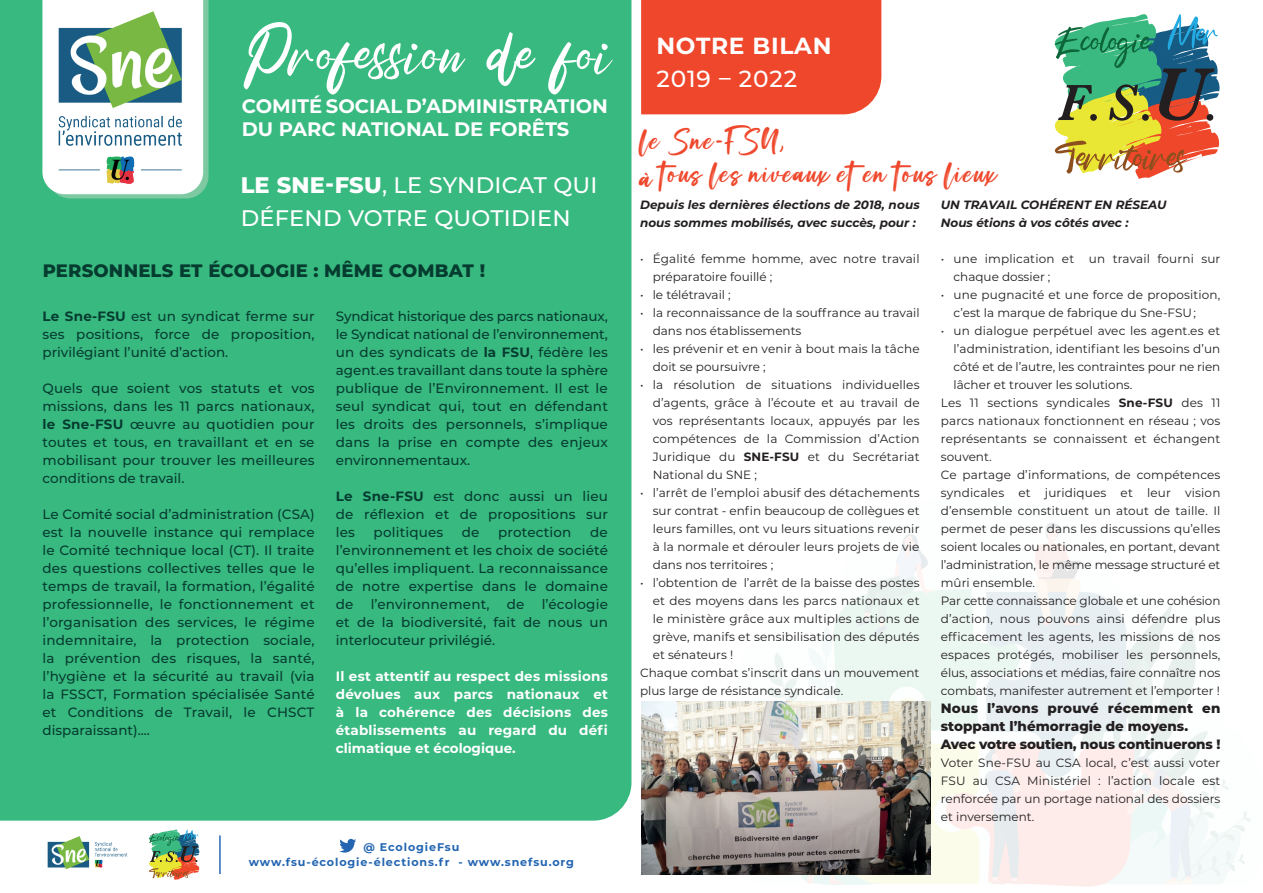
<style>
.page{position:relative;width:1263px;height:893px;background:#fff}
.page>*{position:absolute;margin:0;border:0;box-sizing:border-box;transform-origin:0 0}
.t1{font:68.1px "Rolest FREE";letter-spacing:.04em;color:#fff}
.t2{font:25.5px/33px "Brush Signature";letter-spacing:.04em;color:#ef472b}
.t3{font:700 23.25px "Montserrat";letter-spacing:.03em;color:#fff}
.t4{font:500 23.25px "Montserrat";letter-spacing:.035em;color:#fff}
.t5{font:500 22.5px/32.4px "Montserrat";letter-spacing:.01em;color:#fff}
.t6{font:700 19.5px/23.2px "Montserrat";color:#fff}
.t7{font:800 18px "Montserrat";letter-spacing:.01em;color:#063c30}
.t8{font:500 13.5px/18px "Montserrat";letter-spacing:.015em;color:#063c30;text-align:justify}
.t9{font:700 13.5px/18px "Montserrat";letter-spacing:.005em;color:#fff;text-align:justify}
.t10{font:800 13.5px/18px "Montserrat";color:#231f20}
.t11{font:12px/18px "Montserrat";letter-spacing:.005em;color:#231f20}
.t12{font:italic 700 12px/18px "Montserrat";color:#231f20}
.t13{font:700 11.1px/14.9px "Montserrat";letter-spacing:.08em;color:#2365b1;text-align:center}
.s1{font-weight:800}
.s2{font-weight:700}
.s3{font-family:"Nothing You Could Do";font-weight:700;font-size:16.5px}
</style>
<div class="page">
<div style="left:0;top:0;width:631px;height:821px;background:#38b980"></div>
<svg style="left:197px;top:0;width:11px;height:198px"></svg>
<svg style="left:1055px;top:14px;width:164px;height:165px"></svg>
<svg style="left:720px;top:523px;width:531px;height:364px"></svg>
<div style="left:641px;top:0;width:240px;height:114px;background:#ef472b"></div>
<img style="left:42px;top:0;width:155px;height:199px">
<hr style="left:219px;top:835px;width:2px;height:39px;background:#2365b1">
<img style="left:149px;top:829px;width:50px;height:51px">
<img style="left:47px;top:836px;width:81px;height:34px">
<svg style="left:339px;top:839px;width:17px;height:14px"></svg>
<img style="left:641px;top:702px;width:289px;height:172px">
<h1 class="t1" style="left:242px;top:19px;width:368px">Profession de foi</h1>
<h3 class="t6" style="left:242px;top:94px;width:368px">COMITÉ SOCIAL D’ADMINISTRATION<br>DU PARC NATIONAL DE FORÊTS</h3>
<h3 class="t5" style="left:241px;top:168px;width:358px"><span class="s1">LE SNE-FSU</span>, LE SYNDICAT QUI<br>DÉFEND VOTRE QUOTIDIEN</h3>
<h3 class="t7" style="left:43px;top:258px;width:444px">PERSONNELS ET ÉCOLOGIE : MÊME COMBAT !</h3>
<p class="t8" style="left:43px;top:307px;width:274px"><span class="s2">Le Sne-FSU</span> est un syndicat ferme sur ses positions, force de proposition, privilégiant l’unité d’action.</p>
<p class="t8" style="left:43px;top:379px;width:274px">Quels que soient vos statuts et vos missions, dans les 11 parcs nationaux, <span class="s2">le Sne-FSU</span> œuvre au quotidien pour toutes et tous, en travaillant et en se mobilisant pour trouver les meilleures conditions de travail.</p>
<p class="t8" style="left:43px;top:505px;width:274px">Le Comité social d’administration (CSA) est la nouvelle instance qui remplace le Comité technique local (CT). Il traite des questions collectives telles que le temps de travail, la formation, l’égalité professionnelle, le fonctionnement et l’organisation des services, le régime indemnitaire, la protection sociale, la prévention des risques, la santé, l’hygiène et la sécurité au travail (via la FSSCT, Formation spécialisée Santé et Conditions de Travail, le CHSCT disparaissant)....</p>
<p class="t8" style="left:336px;top:307px;width:274px">Syndicat historique des parcs nationaux, le Syndicat national de l’environnement, un des syndicats de <span class="s2">la FSU</span>, fédère les agent.es travaillant dans toute la sphère publique de l’Environnement. Il est le seul syndicat qui, tout en défendant les droits des personnels, s’implique dans la prise en compte des enjeux environnementaux.</p>
<p class="t8" style="left:336px;top:487px;width:274px"><span class="s2">Le Sne-FSU</span> est donc aussi un lieu de réflexion et de propositions sur les</p>
<p class="t8" style="left:374px;top:523px;width:71px">politiques</p>
<p class="t8" style="left:462px;top:523px;width:19px">de</p>
<p class="t8" style="left:498px;top:523px;width:75px">protection</p>
<p class="t8" style="left:336px;top:523px;width:274px;text-indent:254px">de l’environnement et les choix de société qu’elles impliquent. La reconnaissance de notre expertise dans le domaine de</p>
<p class="t8" style="left:336px;top:595px;width:274px;text-indent:206px">l’écologie et de la biodiversité, fait de nous un interlocuteur privilégié.</p>
<p class="t9" style="left:336px;top:667px;width:274px">Il est attentif au respect des missions dévolues aux parcs nationaux et à la cohérence des décisions des établissements au regard du défi climatique et écologique.</p>
<p class="t8" style="left:371px;top:595px;width:121px">l’environnement,</p>
<p class="t8" style="left:507px;top:595px;width:19px">de</p>
<p class="t13" style="left:249px;top:839px;width:327px">@ EcologieFsu<br>www.fsu-écologie-élections.fr - www.snefsu.org</p>
<h3 class="t3" style="left:656px;top:29px;width:177px">NOTRE BILAN</h3>
<h3 class="t4" style="left:656px;top:62px;width:142px">2019 – 2022</h3>
<h2 class="t2" style="left:640px;top:124px;width:359px">le Sne-FSU<span class="s3">,<br></span>à tous les niveaux eten tous lieux</h2>
<p class="t12" style="left:640px;top:195px;width:281px">Depuis les dernières élections de 2018, nous nous sommes mobilisés, avec succès, pour :</p>
<p class="t11" style="left:653px;top:249px;width:268px;text-indent:-13px">• Égalité femme homme, avec notre travail préparatoire fouillé ;</p>
<p class="t11" style="left:640px;top:285px;width:92px">• le télétravail ;</p>
<p class="t11" style="left:653px;top:303px;width:268px;text-indent:-13px">• la reconnaissance de la souffrance au travail dans nos établissements</p>
<p class="t11" style="left:653px;top:339px;width:268px;text-indent:-13px">• les prévenir et en venir à bout mais la tâche doit se poursuivre ;</p>
<p class="t11" style="left:653px;top:375px;width:268px;text-align:justify;text-indent:-13px">• la résolution de situations individuelles d’agents, grâce à l’écoute et au travail de vos représentants locaux, appuyés par les compétences de la Commission d’Action Juridique du <span class="s2">SNE-FSU</span> et du Secrétariat National du SNE ;</p>
<p class="t11" style="left:653px;top:483px;width:268px;text-align:justify;text-indent:-13px">• l’arrêt de l’emploi abusif des détachements sur contrat - enfin beaucoup de collègues et leurs familles, ont vu leurs situations revenir à la normale et dérouler leurs projets de vie dans nos territoires ;</p>
<p class="t11" style="left:640px;top:573px;width:281px">• l’obtention de l’arrêt de la baisse des postes</p>
<p class="t11" style="left:653px;top:591px;width:268px">et des moyens dans les parcs nationaux et</p>
<p class="t11" style="left:653px;top:609px;width:268px">le ministère grâce aux multiples actions de</p>
<p class="t11" style="left:653px;top:627px;width:268px">grève, manifs et sensibilisation des députés</p>
<p class="t11" style="left:653px;top:645px;width:82px">et sénateurs !</p>
<p class="t11" style="left:640px;top:663px;width:281px">Chaque combat s’inscrit dans un mouvement</p>
<p class="t11" style="left:640px;top:681px;width:205px">plus large de résistance syndicale.</p>
<p class="t12" style="left:941px;top:195px;width:227px">UN TRAVAIL COHÉRENT EN RÉSEAU<br>Nous étions à vos côtés avec :</p>
<p class="t11" style="left:954px;top:249px;width:268px;text-indent:-13px">• une implication et un travail fourni sur chaque dossier ;</p>
<p class="t11" style="left:954px;top:285px;width:268px;text-indent:-13px">• une pugnacité et une force de proposition, c’est la marque de fabrique du Sne-FSU ;</p>
<p class="t11" style="left:941px;top:321px;width:281px">• un dialogue perpétuel avec les agent.es et</p>
<p class="t11" style="left:954px;top:339px;width:268px">l’administration, identifiant les besoins d’un</p>
<p class="t11" style="left:954px;top:357px;width:268px">côté et de l’autre, les contraintes pour ne rien</p>
<p class="t11" style="left:954px;top:375px;width:180px">lâcher et trouver les solutions.</p>
<p class="t11" style="left:941px;top:393px;width:281px">Les 11 sections syndicales <span class="s2">Sne-FSU</span> des 11</p>
<p class="t11" style="left:941px;top:411px;width:281px">parcs nationaux fonctionnent en réseau ; vos</p>
<p class="t11" style="left:941px;top:429px;width:281px">représentants se connaissent et échangent</p>
<p class="t11" style="left:941px;top:447px;width:52px">souvent.</p>
<p class="t11" style="left:941px;top:465px;width:281px">Ce partage d’informations, de compétences</p>
<p class="t11" style="left:941px;top:483px;width:281px">syndicales et juridiques et leur vision</p>
<p class="t11" style="left:941px;top:501px;width:281px">d’ensemble constituent un atout de taille. Il</p>
<p class="t11" style="left:941px;top:519px;width:281px">permet de peser dans les discussions qu’elles</p>
<p class="t11" style="left:941px;top:537px;width:281px">soient locales ou nationales, en portant, devant</p>
<p class="t11" style="left:941px;top:555px;width:281px">l’administration, le même message structuré et</p>
<p class="t11" style="left:941px;top:573px;width:96px">mûri ensemble.</p>
<p class="t11" style="left:941px;top:591px;width:281px">Par cette connaissance globale et une cohésion</p>
<p class="t11" style="left:941px;top:609px;width:281px">d’action, nous pouvons ainsi défendre plus</p>
<p class="t11" style="left:941px;top:627px;width:281px">efficacement les agents, les missions de nos</p>
<p class="t11" style="left:941px;top:645px;width:281px">espaces protégés, mobiliser les personnels,</p>
<p class="t11" style="left:941px;top:663px;width:281px">élus, associations et médias, faire connaître nos</p>
<p class="t11" style="left:941px;top:681px;width:280px">combats, manifester autrement et l’emporter !</p>
<p class="t10" style="left:941px;top:698px;width:281px">Nous l’avons prouvé récemment en stoppant l’hémorragie de moyens.<br>Avec votre soutien, nous continuerons !</p>
<p class="t11" style="left:941px;top:753px;width:281px;text-align:justify">Voter Sne-FSU au CSA local, c’est aussi voter FSU au CSA Ministériel : l’action locale est renforcée par un portage national des dossiers et inversement.</p>
</div>
